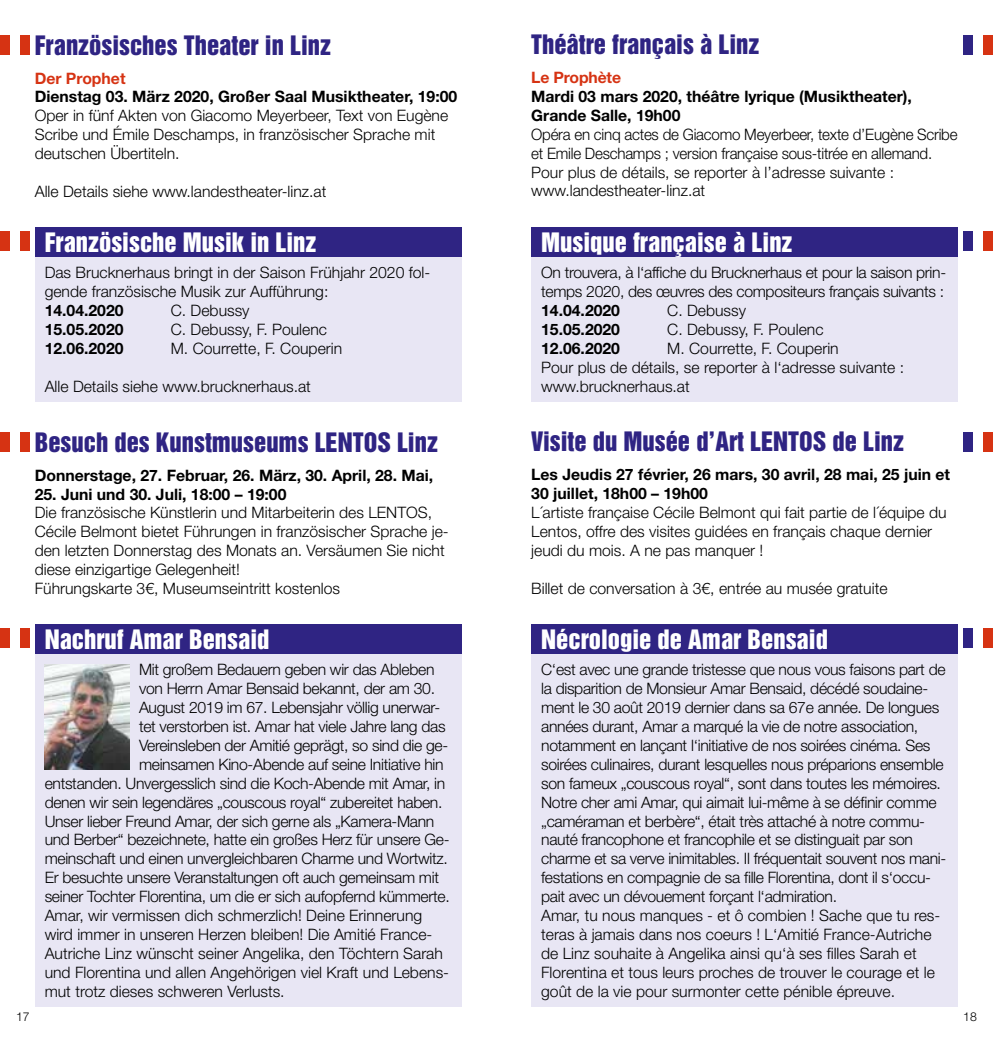
<style>
.page{position:relative;width:993px;height:1042px;background:#fff}
.page>*{position:absolute;margin:0;border:0;box-sizing:border-box;transform-origin:0 0}
.t1{font:24.5px "Helvetica Inserat";color:#2f2483}
.t2{font:24.5px "Helvetica Inserat";color:#fff}
.t3{font:300 15.75px/18.9px "Helvetica Neue LT Std";letter-spacing:-.015em;color:#000}
.t4{font:700 15.75px/18.9px "Helvetica Neue LT Std";color:#000}
.t5{font:300 15.75px/18.9px "Helvetica Neue LT Std";letter-spacing:-.015em;color:#000;scale:.96 1}
.t6{font:700 15.75px "Helvetica Neue LT Std";letter-spacing:-.01em;color:#d63313}
.t7{font:300 12.25px "Helvetica Neue LT Std";color:#000}
</style>
<div class="page">
<div style="left:0;top:35px;width:10px;height:20px;background:#d63313"></div>
<div style="left:20px;top:35px;width:10px;height:20px;background:#d63313"></div>
<div style="left:0;top:432px;width:10px;height:20px;background:#d63313"></div>
<div style="left:20px;top:432px;width:10px;height:20px;background:#d63313"></div>
<div style="left:962px;top:35px;width:10px;height:20px;background:#2f2483"></div>
<div style="left:982px;top:35px;width:10px;height:20px;background:#d63313"></div>
<div style="left:962px;top:432px;width:10px;height:20px;background:#2f2483"></div>
<div style="left:982px;top:432px;width:10px;height:20px;background:#d63313"></div>
<div style="left:35px;top:654px;width:426px;height:352px;background:#e8e6f4"></div>
<div style="left:35px;top:624px;width:426px;height:30px;background:#2f2483"></div>
<div style="left:35px;top:257px;width:426px;height:144px;background:#e8e6f4"></div>
<div style="left:35px;top:227px;width:426px;height:30px;background:#2f2483"></div>
<div style="left:0;top:231px;width:10px;height:20px;background:#d63313"></div>
<div style="left:20px;top:231px;width:10px;height:20px;background:#d63313"></div>
<div style="left:0;top:628px;width:10px;height:20px;background:#d63313"></div>
<div style="left:20px;top:628px;width:10px;height:20px;background:#d63313"></div>
<div style="left:531px;top:654px;width:426px;height:352px;background:#e8e6f4"></div>
<div style="left:531px;top:624px;width:426px;height:30px;background:#2f2483"></div>
<div style="left:531px;top:257px;width:426px;height:144px;background:#e8e6f4"></div>
<div style="left:531px;top:227px;width:426px;height:30px;background:#2f2483"></div>
<div style="left:962px;top:231px;width:10px;height:20px;background:#2f2483"></div>
<div style="left:982px;top:231px;width:10px;height:20px;background:#d63313"></div>
<div style="left:962px;top:628px;width:10px;height:20px;background:#2f2483"></div>
<div style="left:982px;top:628px;width:10px;height:20px;background:#d63313"></div>
<img style="left:45px;top:664px;width:84px;height:105px">
<h1 class="t1" style="left:35px;top:30px;width:297px">Französisches Theater in Linz</h1>
<p class="t6" style="left:35px;top:68px;width:92px">Der Prophet</p>
<p class="t4" style="left:35px;top:87px;width:424px">Dienstag 03. März 2020, Großer Saal Musiktheater, 19:00</p>
<p class="t3" style="left:35px;top:106px;width:415px">Oper in fünf Akten von Giacomo Meyerbeer, Text von Eugène<br>Scribe und Émile Deschamps, in französischer Sprache mit deutschen Übertiteln.</p>
<p class="t3" style="left:35px;top:182px;width:293px">Alle Details siehe www.landestheater-linz.at</p>
<h1 class="t2" style="left:45px;top:228px;width:273px">Französische Musik in Linz</h1>
<p class="t3" style="left:45px;top:263px;width:387px">Das Brucknerhaus bringt in der Saison Frühjahr 2020 fol&shy;gende französische Musik zur Aufführung:</p>
<p class="t4" style="left:45px;top:301px;width:80px">14.04.2020</p>
<p class="t3" style="left:171px;top:301px;width:80px">C. Debussy</p>
<p class="t4" style="left:45px;top:319px;width:80px">15.05.2020</p>
<p class="t3" style="left:171px;top:319px;width:158px">C. Debussy, F. Poulenc</p>
<p class="t4" style="left:45px;top:338px;width:80px">12.06.2020</p>
<p class="t3" style="left:171px;top:338px;width:173px">M. Courrette, F. Couperin</p>
<p class="t3" style="left:45px;top:376px;width:268px">Alle Details siehe www.brucknerhaus.at</p>
<h1 class="t1" style="left:35px;top:427px;width:404px">Besuch des Kunstmuseums LENTOS Linz</h1>
<p class="t4" style="left:35px;top:465px;width:400px">Donnerstage, 27. Februar, 26. März, 30. April, 28. Mai,</p>
<p class="t4" style="left:35px;top:484px;width:253px">25. Juni und 30. Juli, 18:00 – 19:00</p>
<p class="t3" style="left:35px;top:503px;width:415px">Die französische Künstlerin und Mitarbeiterin des LENTOS, Cécile Belmont bietet Führungen in französischer Sprache je&shy;den letzten Donnerstag des Monats an. Versäumen Sie nicht diese einzigartige Gelegenheit!<br>Führungskarte 3€, Museumseintritt kostenlos</p>
<h1 class="t2" style="left:45px;top:625px;width:226px">Nachruf Amar Bensaid</h1>
<p class="t3" style="left:139px;top:660px;width:297px">Mit großem Bedauern geben wir das Ableben</p>
<p class="t3" style="left:139px;top:679px;width:297px">von Herrn Amar Bensaid bekannt, der am 30.</p>
<p class="t3" style="left:139px;top:698px;width:302px">August 2019 im 67. Lebensjahr völlig unerwar-</p>
<p class="t3" style="left:139px;top:716px;width:308px">tet verstorben ist. Amar hat viele Jahre lang das</p>
<p class="t3" style="left:139px;top:735px;width:311px">Vereinsleben der Amitié geprägt, so sind die ge-</p>
<p class="t3" style="left:139px;top:754px;width:306px">meinsamen Kino-Abende auf seine Initiative hin</p>
<p class="t3" style="left:45px;top:773px;width:402px">entstanden. Unvergesslich sind die Koch-Abende mit Amar, in</p>
<p class="t3" style="left:45px;top:792px;width:399px">denen wir sein legendäres „couscous royal“ zubereitet haben.</p>
<p class="t3" style="left:45px;top:811px;width:391px">Unser lieber Freund Amar, der sich gerne als „Kamera-Mann</p>
<p class="t3" style="left:45px;top:830px;width:406px">und Berber“ bezeichnete, hatte ein großes Herz für unsere Ge-</p>
<p class="t3" style="left:45px;top:849px;width:404px">meinschaft und einen unvergleichbaren Charme und Wortwitz.</p>
<p class="t3" style="left:45px;top:868px;width:396px">Er besuchte unsere Veranstaltungen oft auch gemeinsam mit</p>
<p class="t3" style="left:45px;top:887px;width:406px">seiner Tochter Florentina, um die er sich aufopfernd kümmerte.</p>
<p class="t3" style="left:45px;top:905px;width:379px">Amar, wir vermissen dich schmerzlich! Deine Erinnerung</p>
<p class="t3" style="left:45px;top:924px;width:389px">wird immer in unseren Herzen bleiben! Die Amitié France-</p>
<p class="t3" style="left:45px;top:943px;width:399px">Autriche Linz wünscht seiner Angelika, den Töchtern Sarah</p>
<p class="t3" style="left:45px;top:962px;width:406px">und Florentina und allen Angehörigen viel Kraft und Lebens-</p>
<p class="t3" style="left:45px;top:981px;width:241px">mut trotz dieses schweren Verlusts.</p>
<h1 class="t1" style="left:531px;top:30px;width:229px">Théâtre français à Linz</h1>
<p class="t6" style="left:531px;top:68px;width:91px">Le Prophète</p>
<p class="t4" style="left:531px;top:86px;width:382px">Mardi 03 mars 2020, théâtre lyrique (Musiktheater),<br>Grande Salle, 19h00</p>
<p class="t5" style="left:531px;top:124px;width:445px">Opéra en cinq actes de Giacomo Meyerbeer, texte d’Eugène Scribe et Emile Deschamps ; version française sous-titrée en allemand.<br>Pour plus de détails, se reporter à l’adresse suivante : www.landestheater-linz.at</p>
<h1 class="t2" style="left:541px;top:228px;width:253px">Musique française à Linz</h1>
<p class="t3" style="left:541px;top:263px;width:406px">On trouvera, à l‘affiche du Brucknerhaus et pour la saison prin&shy;temps 2020, des œuvres des compositeurs français suivants :</p>
<p class="t4" style="left:541px;top:301px;width:80px">14.04.2020</p>
<p class="t3" style="left:667px;top:301px;width:80px">C. Debussy</p>
<p class="t4" style="left:541px;top:319px;width:80px">15.05.2020</p>
<p class="t3" style="left:667px;top:319px;width:158px">C. Debussy, F. Poulenc</p>
<p class="t4" style="left:541px;top:338px;width:80px">12.06.2020</p>
<p class="t3" style="left:541px;top:338px;width:364px;text-indent:126px">M. Courrette, F. Couperin<br>Pour plus de détails, se reporter à l‘adresse suivante : www.brucknerhaus.at</p>
<h1 class="t1" style="left:531px;top:427px;width:374px">Visite du Musée d’Art LENTOS de Linz</h1>
<p class="t4" style="left:531px;top:465px;width:420px">Les Jeudis 27 février, 26 mars, 30 avril, 28 mai, 25 juin et<br>30 juillet, 18h00 – 19h00</p>
<p class="t3" style="left:531px;top:502px;width:417px">L´artiste française Cécile Belmont qui fait partie de l´équipe du<br>Lentos, offre des visites guidées en français chaque dernier jeudi du mois. A ne pas manquer !</p>
<p class="t3" style="left:531px;top:578px;width:357px">Billet de conversation à 3€, entrée au musée gratuite</p>
<h1 class="t2" style="left:541px;top:625px;width:288px">Nécrologie de Amar Bensaid</h1>
<p class="t3" style="left:541px;top:660px;width:406px">C‘est avec une grande tristesse que nous vous faisons part de la disparition de Monsieur Amar Bensaid, décédé soudaine&shy;ment le 30 août 2019 dernier dans sa 67e année. De longues années durant, Amar a marqué la vie de notre association, notamment en lançant l‘initiative de nos soirées cinéma. Ses soirées culinaires, durant lesquelles nous préparions ensemble son fameux „couscous royal“, sont dans toutes les mémoires.<br>Notre cher ami Amar, qui aimait lui-même à se définir comme „caméraman et berbère“, était très attaché à notre commu&shy;nauté francophone et francophile et se distinguait par son charme et sa verve inimitables. Il fréquentait souvent nos mani&shy;festations en compagnie de sa fille Florentina, dont il s‘occu&shy;pait avec un dévouement forçant l‘admiration.<br>Amar, tu nous manques - et ô combien ! Sache que tu res&shy;teras à jamais dans nos coeurs ! L‘Amitié France-Autriche de Linz souhaite à Angelika ainsi qu‘à ses filles Sarah et Florentina et tous leurs proches de trouver le courage et le goût de la vie pour surmonter cette pénible épreuve.</p>
<p class="t7" style="left:16px;top:1009px;width:15px">17</p>
<p class="t7" style="left:962px;top:1009px;width:15px">18</p>
</div>
